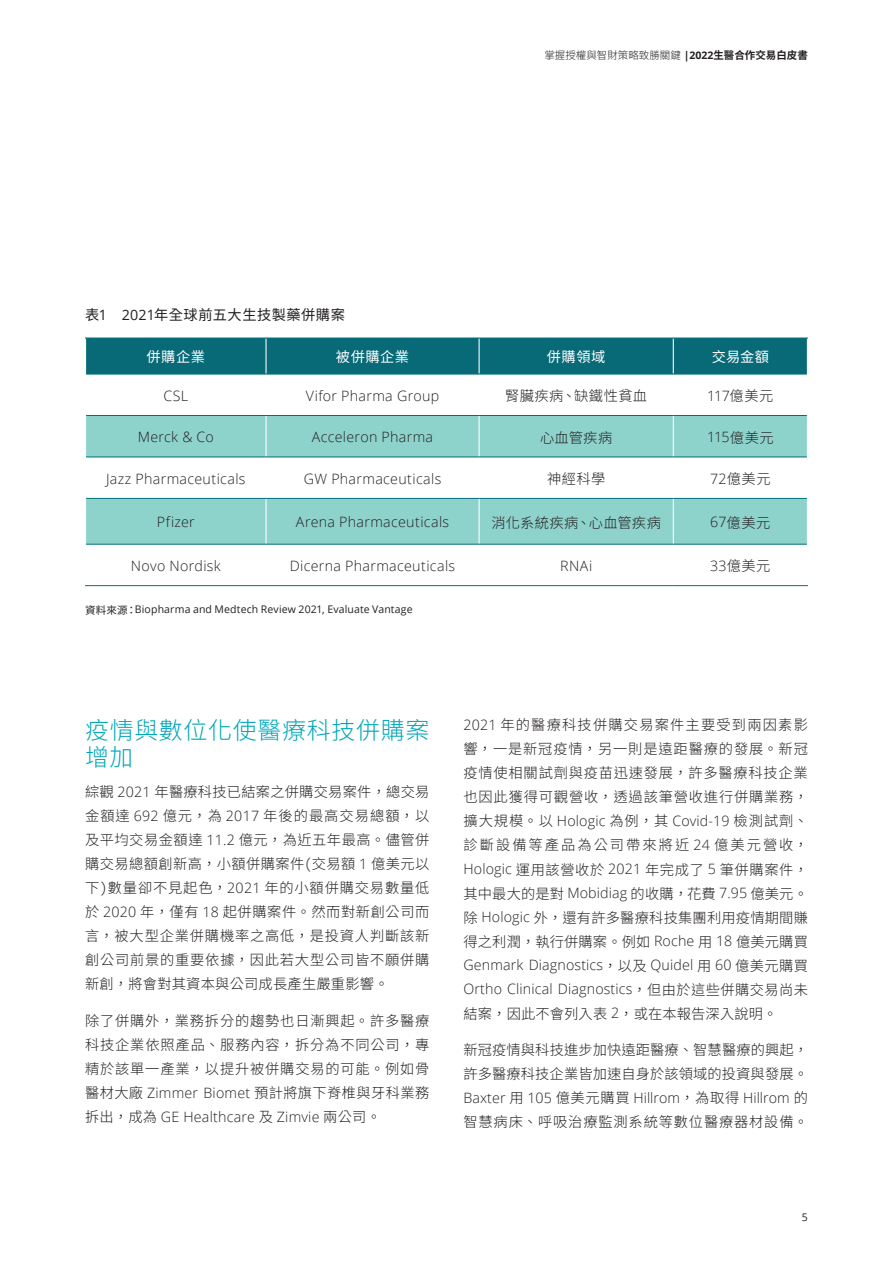
<style>
.page{position:relative;width:893px;height:1263px;background:#fff}
.page>*{position:absolute;margin:0;border:0;box-sizing:border-box;transform-origin:0 0}
.內文{font:300 24px/27px "Noto Sans CJ Ktc";letter-spacing:.025em;color:#00a6b9}
.內文-2{font:300 14.25px/24px "Noto Sans CJ Ktc";letter-spacing:.03em;color:#231f20;text-align:justify}
.圖小字{font:300 14.25px "Open Sans";letter-spacing:.025em;color:#231f20}
.圖小字-2{font:300 14.25px "Noto Sans CJ Ktc";letter-spacing:.03em;color:#231f20}
.圖小字-3{font:14.25px "Noto Sans CJ Ktc";letter-spacing:.035em;color:#231f20}
.圖小字-4{font:14.25px "Noto Sans CJ Ktc";letter-spacing:.03em;color:#fff}
.圖小字-5{font:10.5px "Open Sans";letter-spacing:.015em;color:#231f20}
.t1{font:300 10.5px "Noto Sans CJ Ktc";color:#231f20}
.s1{font-family:"Open Sans"}
.s2{font-family:"Open Sans";font-weight:700}
.s3{font-weight:700}
.s4{font-family:"Noto Sans CJ Ktc"}
</style>
<div class="page">
<div style="left:86px;top:339px;width:721px;height:35px;background:#086977"></div>
<svg style="left:86px;top:416px;width:721px;height:128px;fill:#8ed2cc"></svg>
<hr style="left:265px;top:338px;width:2px;height:36px;background:#fff">
<hr style="left:479px;top:338px;width:1px;height:36px;background:#fff">
<hr style="left:673px;top:338px;width:1px;height:36px;background:#fff">
<hr style="left:265px;top:416px;width:2px;height:41px;background:#fff">
<hr style="left:479px;top:416px;width:1px;height:41px;background:#fff">
<hr style="left:673px;top:416px;width:1px;height:41px;background:#fff">
<hr style="left:265px;top:457px;width:2px;height:41px;background:#fff">
<hr style="left:479px;top:457px;width:1px;height:41px;background:#fff">
<hr style="left:673px;top:457px;width:1px;height:41px;background:#fff">
<hr style="left:265px;top:499px;width:2px;height:45px;background:#fff">
<hr style="left:479px;top:499px;width:1px;height:45px;background:#fff">
<hr style="left:673px;top:499px;width:1px;height:45px;background:#fff">
<hr style="left:85px;top:338px;width:181px;height:1px;background:#006f7a">
<hr style="left:266px;top:338px;width:213px;height:1px;background:#006f7a">
<hr style="left:479px;top:338px;width:194px;height:1px;background:#006f7a">
<hr style="left:673px;top:338px;width:135px;height:1px;background:#006f7a">
<hr style="left:86px;top:374px;width:180px;height:1px;background:#006f7a">
<hr style="left:266px;top:374px;width:213px;height:1px;background:#006f7a">
<hr style="left:479px;top:374px;width:194px;height:1px;background:#006f7a">
<hr style="left:673px;top:374px;width:134px;height:1px;background:#006f7a">
<hr style="left:86px;top:415px;width:180px;height:1px;background:#006f7a">
<hr style="left:266px;top:415px;width:213px;height:1px;background:#006f7a">
<hr style="left:479px;top:415px;width:194px;height:1px;background:#006f7a">
<hr style="left:673px;top:415px;width:134px;height:1px;background:#006f7a">
<hr style="left:86px;top:457px;width:180px;height:1px;background:#006f7a">
<hr style="left:266px;top:457px;width:213px;height:1px;background:#006f7a">
<hr style="left:479px;top:457px;width:194px;height:1px;background:#006f7a">
<hr style="left:673px;top:457px;width:134px;height:1px;background:#006f7a">
<hr style="left:86px;top:498px;width:180px;height:1px;background:#006f7a">
<hr style="left:266px;top:498px;width:213px;height:1px;background:#006f7a">
<hr style="left:479px;top:498px;width:194px;height:1px;background:#006f7a">
<hr style="left:673px;top:498px;width:134px;height:1px;background:#006f7a">
<hr style="left:86px;top:544px;width:180px;height:1px;background:#006f7a">
<hr style="left:266px;top:544px;width:213px;height:1px;background:#006f7a">
<hr style="left:479px;top:544px;width:194px;height:1px;background:#006f7a">
<hr style="left:673px;top:544px;width:134px;height:1px;background:#006f7a">
<hr style="left:85px;top:585px;width:181px;height:1px;background:#006f7a">
<hr style="left:266px;top:585px;width:213px;height:1px;background:#006f7a">
<hr style="left:479px;top:585px;width:194px;height:1px;background:#006f7a">
<hr style="left:673px;top:585px;width:135px;height:1px;background:#006f7a">
<p class="圖小字-3" style="left:85px;top:307px;width:261px">表<span class="s1">1 2021</span>年全球前五大生技製藥併購案</p>
<p class="t1" style="left:544px;top:50px;width:265px">掌握授權與智財策略致勝關鍵 <span class="s2">|2022</span><span class="s3">生醫合作交易白皮書</span></p>
<p class="圖小字-4" style="left:147px;top:349px;width:60px">併購企業</p>
<p class="圖小字-4" style="left:336px;top:349px;width:75px">被併購企業</p>
<p class="圖小字-4" style="left:547px;top:349px;width:60px">併購領域</p>
<p class="圖小字-4" style="left:712px;top:349px;width:59px">交易金額</p>
<p class="圖小字" style="left:163px;top:386px;width:26px">CSL</p>
<p class="圖小字" style="left:306px;top:386px;width:135px">Vifor Pharma Group</p>
<p class="圖小字-2" style="left:505px;top:388px;width:143px">腎臟疾病、缺鐵性貧血</p>
<p class="圖小字" style="left:707px;top:386px;width:68px">117<span class="s4">億美元</span></p>
<p class="圖小字" style="left:138px;top:427px;width:78px">Merck &amp; Co</p>
<p class="圖小字" style="left:312px;top:427px;width:123px">Acceleron Pharma</p>
<p class="圖小字-2" style="left:540px;top:429px;width:74px">心血管疾病</p>
<p class="圖小字" style="left:707px;top:427px;width:68px">115<span class="s4">億美元</span></p>
<p class="圖小字" style="left:106px;top:469px;width:141px">Jazz Pharmaceuticals</p>
<p class="圖小字" style="left:304px;top:469px;width:139px">GW Pharmaceuticals</p>
<p class="圖小字-2" style="left:547px;top:471px;width:60px">神經科學</p>
<p class="圖小字-2" style="left:710px;top:471px;width:62px"><span class="s1">72</span>億美元</p>
<p class="圖小字" style="left:157px;top:512px;width:40px">Pfizer</p>
<p class="圖小字" style="left:296px;top:512px;width:155px">Arena Pharmaceuticals</p>
<p class="圖小字-2" style="left:491px;top:514px;width:171px">消化系統疾病、心血管疾病</p>
<p class="圖小字-2" style="left:710px;top:514px;width:62px"><span class="s1">67</span>億美元</p>
<p class="圖小字" style="left:131px;top:556px;width:91px">Novo Nordisk</p>
<p class="圖小字" style="left:290px;top:556px;width:167px">Dicerna Pharmaceuticals</p>
<p class="圖小字" style="left:560px;top:556px;width:34px">RNAi</p>
<p class="圖小字-2" style="left:710px;top:558px;width:62px"><span class="s1">33</span>億美元</p>
<p class="圖小字-5" style="left:85px;top:602px;width:329px"><span class="s4">資料來源：</span>Biopharma and Medtech Review 2021, Evaluate Vantage</p>
<p class="內文" style="left:85px;top:717px;width:346px">疫情與數位化使醫療科技併購案增加</p>
<p class="內文-2" style="left:85px;top:780px;width:346px">綜觀 <span class="s1">2021</span> 年醫療科技已結案之併購交易案件，總交易金額達 <span class="s1">692</span> 億元，為 <span class="s1">2017</span> 年後的最高交易總額，以及平均交易金額達 <span class="s1">11.2</span> 億元，為近五年最高。儘管併購交易總額創新高，小額併購案件(交易額 <span class="s1">1</span> 億美元以下)數量卻不見起色，<span class="s1">2021</span> 年的小額併購交易數量低於 <span class="s1">2020</span> 年，僅有 <span class="s1">18</span> 起併購案件。然而對新創公司而言，被大型企業併購機率之高低，是投資人判斷該新創公司前景的重要依據，因此若大型公司皆不願併購新創，將會對其資本與公司成長產生嚴重影響。</p>
<p class="內文-2" style="left:85px;top:1009px;width:346px">除了併購外，業務拆分的趨勢也日漸興起。許多醫療科技企業依照產品、服務內容，拆分為不同公司，專精於該單一產業，以提升被併購交易的可能。例如骨醫材大廠 <span class="s1">Zimmer Biomet</span> 預計將旗下脊椎與牙科業務拆出，成為 <span class="s1">GE Healthcare</span> 及 <span class="s1">Zimvie</span> 兩公司。</p>
<p class="內文-2" style="left:463px;top:713px;width:346px"><span class="s1">2021</span> 年的醫療科技併購交易案件主要受到兩因素影響，一是新冠疫情，另一則是遠距醫療的發展。新冠疫情使相關試劑與疫苗迅速發展，許多醫療科技企業也因此獲得可觀營收，透過該筆營收進行併購業務，擴大規模。以 <span class="s1">Hologic</span> 為例，其 <span class="s1">Covid-19</span> 檢測試劑、診斷設備等產品為公司帶來將近 <span class="s1">24</span> 億美元營收，<span class="s1">Hologic</span> 運用該營收於 <span class="s1">2021</span> 年完成了 <span class="s1">5</span> 筆併購案件，其中最大的是對 <span class="s1">Mobidiag</span> 的收購，花費 <span class="s1">7.95</span> 億美元。除 <span class="s1">Hologic</span> 外，還有許多醫療科技集團利用疫情期間賺得之利潤，執行併購案。例如 <span class="s1">Roche</span> 用 <span class="s1">18</span> 億美元購買<span class="s1">Genmark Diagnostics</span>，以及 <span class="s1">Quidel</span> 用 <span class="s1">60</span> 億美元購買<span class="s1">Ortho Clinical Diagnostics</span>，但由於這些併購交易尚未結案，因此不會列入表 <span class="s1">2</span>，或在本報告深入說明。</p>
<p class="內文-2" style="left:463px;top:1038px;width:346px">新冠疫情與科技進步加快遠距醫療、智慧醫療的興起，許多醫療科技企業皆加速自身於該領域的投資與發展。<span class="s1">Baxter</span> 用 <span class="s1">105</span> 億美元購買 <span class="s1">Hillrom</span>，為取得 <span class="s1">Hillrom</span> 的智慧病床、呼吸治療監測系統等數位醫療器材設備。</p>
<p class="圖小字-5" style="left:802px;top:1210px;width:8px">5</p>
</div>
